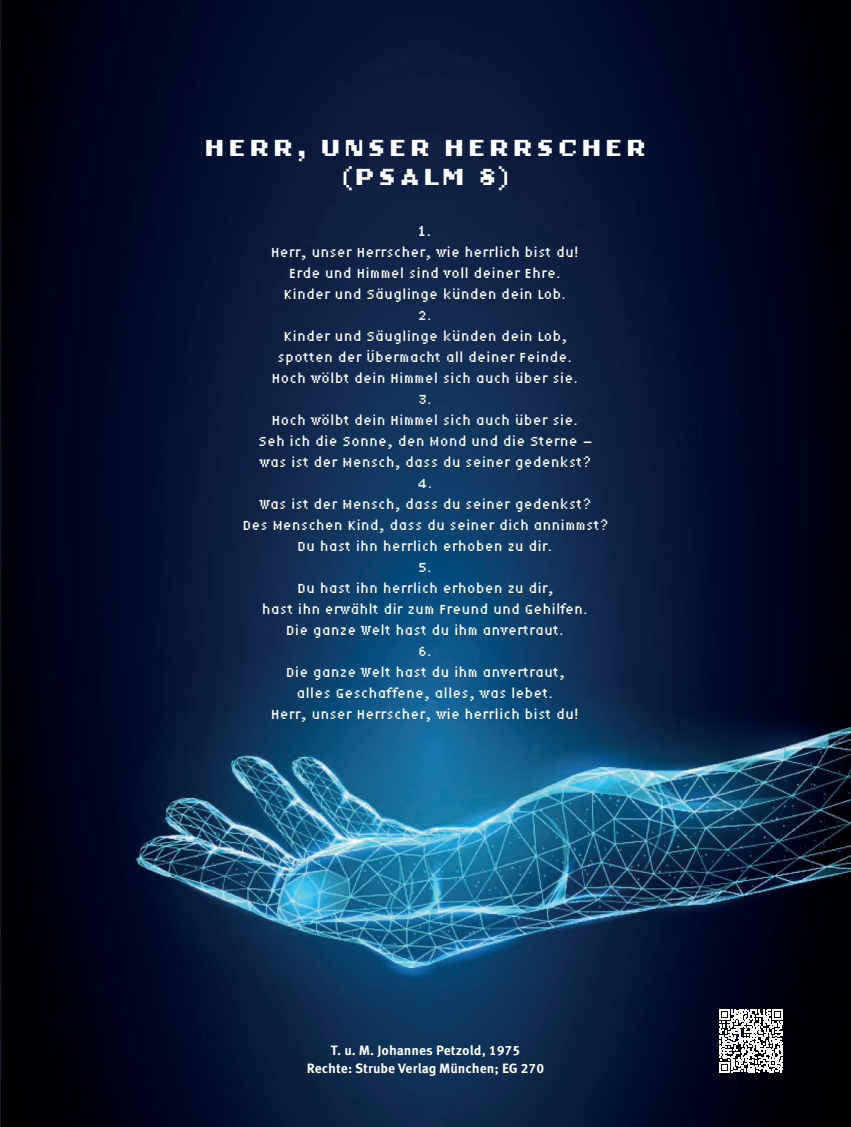
<style>
.page{position:relative;width:851px;height:1127px;background:#fff}
.page>*{position:absolute;margin:0;border:0;box-sizing:border-box;transform-origin:0 0}
.t1{font:24px/28.8px "Lo Res 9 OT Wide Bold Alt Oakland";letter-spacing:.1em;color:#fff;text-align:center}
.t2{font:condensed 15px "Lo Res 9 OT";color:#fff}
.t3{font:condensed 13.5px/21px "Lo Res 9 OT";color:#fff;text-align:center}
.t4{font:700 13.5px/17.7px "Meta Correspondence Pro";color:#fff;text-align:center}
</style>
<div class="page">
<img style="left:0;top:0;width:850px;height:1127px">
<svg style="left:718px;top:1009px;width:64px;height:64px"></svg>
<h1 class="t1" style="left:204px;top:132px;width:444px">HERR, UNSER HERRSCHER (PSALM 8)</h1>
<p class="t2" style="left:418px;top:219px;width:16px">1.</p>
<p class="t3" style="left:242px;top:241px;width:368px">Herr, unser Herrscher, wie herrlich bist du!<br>Erde und Himmel sind voll deiner Ehre.<br>Kinder und Säuglinge künden dein Lob.<br>2.<br>Kinder und Säuglinge künden dein Lob,<br>spotten der Übermacht all deiner Feinde.<br>Hoch wölbt dein Himmel sich auch über sie.<br>3.<br>Hoch wölbt dein Himmel sich auch über sie.<br>Seh ich die Sonne, den Mond und die Sterne –<br>was ist der Mensch, dass du seiner gedenkst?<br>4.<br>Was ist der Mensch, dass du seiner gedenkst?<br>Des Menschen Kind, dass du seiner dich annimmst?<br>Du hast ihn herrlich erhoben zu dir.<br>5.<br>Du hast ihn herrlich erhoben zu dir,<br>hast ihn erwählt dir zum Freund und Gehilfen.<br>Die ganze Welt hast du ihm anvertraut.<br>6.<br>Die ganze Welt hast du ihm anvertraut,<br>alles Geschaffene, alles, was lebet.<br>Herr, unser Herrscher, wie herrlich bist du!</p>
<p class="t4" style="left:307px;top:1041px;width:239px">T. u. M. Johannes Petzold, 1975<br>Rechte: Strube Verlag München; EG 270</p>
</div>
